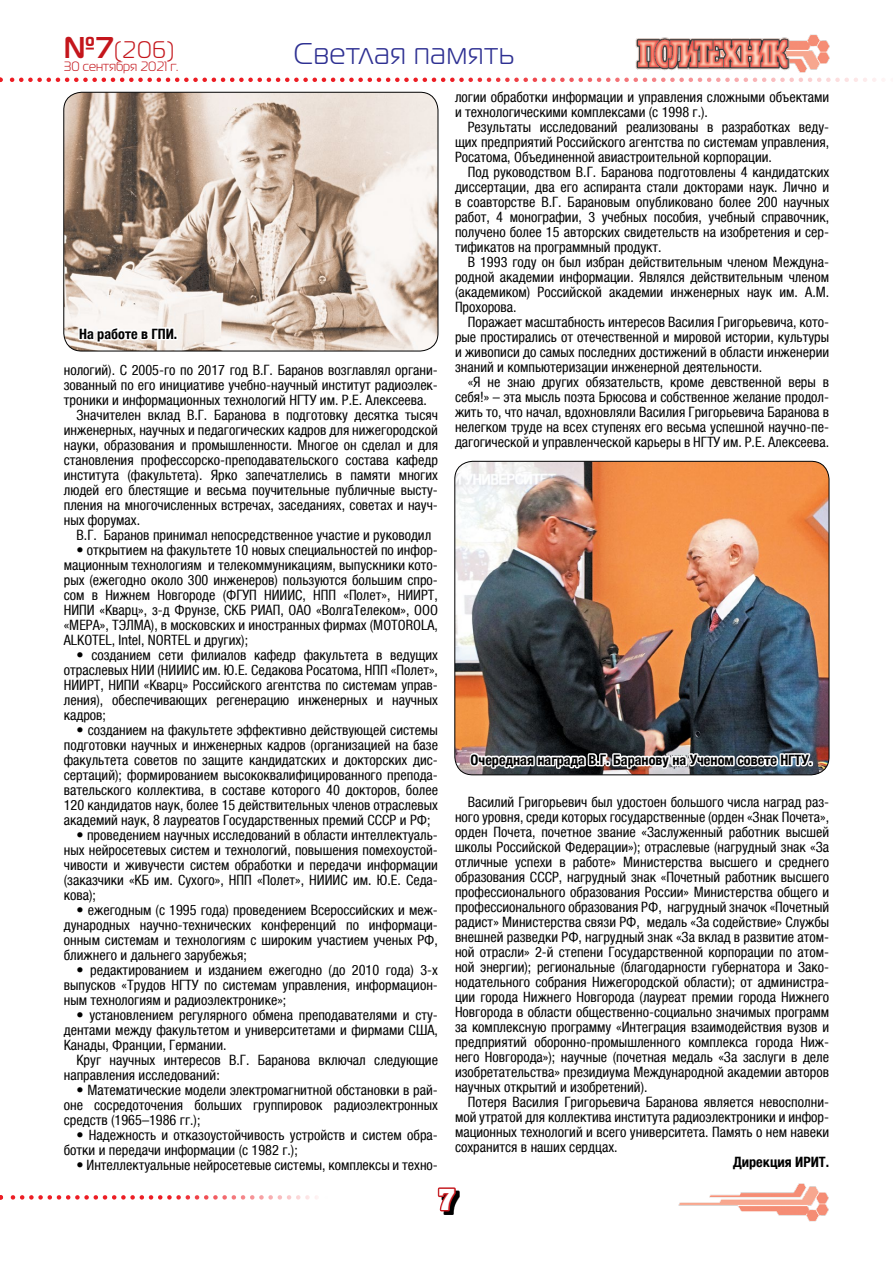
<style>
.page{position:relative;width:893px;height:1263px;background:#fff}
.page>*{position:absolute;margin:0;border:0;box-sizing:border-box;transform-origin:0 0}
.t1{font:30px "Magistral C";letter-spacing:.035em;color:#2e3092}
.t2{font:30px "Xenia Bold Cyrillic";color:#fff}
.t3{font:24px "Magistral C";color:#c4161c}
.t4{font:condensed 14.25px/15px "Helvetica Neue LTCYR";color:#000;text-align:justify}
.t5{font:700 condensed 14.25px "Helvetica Neue LTCYR";color:#000}
.t6{font:13.5px "Magistral C";color:#c4161c}
.s1{font-weight:700;font-size:30px}
</style>
<div class="page">
<img style="left:793px;top:34px;width:36px;height:39px">
<img style="left:635px;top:37px;width:158px;height:34px">
<svg style="left:0;top:78px;width:884px;height:4px"></svg>
<svg style="left:0;top:1195px;width:317px;height:4px"></svg>
<img style="left:678px;top:1183px;width:151px;height:39px">
<svg style="left:443px;top:1191px;width:16px;height:24px"></svg>
<svg style="left:437px;top:1187px;width:20px;height:26px"></svg>
<img style="left:455px;top:461px;width:374px;height:314px">
<img style="left:64px;top:92px;width:374px;height:259px">
<div style="left:64px;top:92px;width:374px;height:259px;border:1px solid #000;border-radius:18px"></div>
<svg style="left:77px;top:316px;width:101px;height:36px"></svg>
<img style="left:467px;top:735px;width:346px;height:41px">
<h2 class="t3" style="left:64px;top:37px;width:112px"><span class="s1">№7</span>(206)</h2>
<p class="t6" style="left:64px;top:59px;width:116px">30 сентября 2021 г.</p>
<h1 class="t1" style="left:294px;top:38px;width:222px">Светлая память</h1>
<p class="t5" style="left:79px;top:326px;width:100px">На работе в ГПИ.</p>
<p class="t4" style="left:64px;top:362px;width:376px">нологий). С 2005-го по 2017 год В.Г. Баранов возглавлял органи-</p>
<p class="t4" style="left:64px;top:377px;width:376px">зованный по его инициативе учебно-научный институт радиоэлек-</p>
<p class="t4" style="left:64px;top:392px;width:364px">троники и информационных технологий НГТУ им. Р.Е. Алексеева.</p>
<p class="t4" style="left:77px;top:407px;width:363px">Значителен вклад В.Г. Баранова в подготовку десятка тысяч</p>
<p class="t4" style="left:64px;top:422px;width:376px">инженерных, научных и педагогических кадров для нижегородской</p>
<p class="t4" style="left:64px;top:437px;width:376px">науки, образования и промышленности. Многое он сделал и для</p>
<p class="t4" style="left:64px;top:452px;width:376px">становления профессорско-преподавательского состава кафедр</p>
<p class="t4" style="left:64px;top:467px;width:376px">института (факультета). Ярко запечатлелись в памяти многих</p>
<p class="t4" style="left:64px;top:482px;width:376px">людей его блестящие и весьма поучительные публичные высту-</p>
<p class="t4" style="left:64px;top:497px;width:376px">пления на многочисленных встречах, заседаниях, советах и науч-</p>
<p class="t4" style="left:64px;top:512px;width:78px">ных форумах.</p>
<p class="t4" style="left:77px;top:527px;width:356px">В.Г. Баранов принимал непосредственное участие и руководил</p>
<p class="t4" style="left:64px;top:542px;width:376px;text-indent:13px">• открытием на факультете 10 новых специальностей по инфор&shy;мационным технологиям и телекоммуникациям, выпускники кото&shy;рых (ежегодно около 300 инженеров) пользуются большим спро&shy;сом в Нижнем Новгороде (ФГУП НИИИС, НПП «Полет», НИИРТ, НИПИ «Кварц», з-д Фрунзе, СКБ РИАП, ОАО «ВолгаТелеком», ООО «МЕРА», ТЭЛМА), в московских и иностранных фирмах (MOTOROLA, ALKOTEL, Intel, NORTEL и других);</p>
<p class="t4" style="left:64px;top:648px;width:376px;text-indent:13px">• созданием сети филиалов кафедр факультета в ведущих отраслевых НИИ (НИИИС им. Ю.Е. Седакова Росатома, НПП «Полет», НИИРТ, НИПИ «Кварц» Российского агентства по системам управ&shy;ления), обеспечивающих регенерацию инженерных и научных кадров;</p>
<p class="t4" style="left:64px;top:723px;width:376px;text-indent:13px">• созданием на факультете эффективно действующей системы подготовки научных и инженерных кадров (организацией на базе факультета советов по защите кандидатских и докторских дис&shy;сертаций); формированием высококвалифицированного препода&shy;вательского коллектива, в составе которого 40 докторов, более 120 кандидатов наук, более 15 действительных членов отраслевых академий наук, 8 лауреатов Государственных премий СССР и РФ;</p>
<p class="t4" style="left:64px;top:828px;width:376px;text-indent:13px">• проведением научных исследований в области интеллектуаль&shy;ных нейросетевых систем и технологий, повышения помехоустой&shy;чивости и живучести систем обработки и передачи информации (заказчики «КБ им. Сухого», НПП «Полет», НИИИС им. Ю.Е. Седа&shy;кова);</p>
<p class="t4" style="left:64px;top:903px;width:376px;text-indent:13px">• ежегодным (с 1995 года) проведением Всероссийских и меж&shy;дународных научно-технических конференций по информаци&shy;онным системам и технологиям с широким участием ученых РФ, ближнего и дальнего зарубежья;</p>
<p class="t4" style="left:64px;top:963px;width:376px;text-indent:13px">• редактированием и изданием ежегодно (до 2010 года) 3-х выпусков «Трудов НГТУ по системам управления, информацион&shy;ным технологиям и радиоэлектронике»;</p>
<p class="t4" style="left:64px;top:1008px;width:376px;text-indent:13px">• установлением регулярного обмена преподавателями и сту&shy;дентами между факультетом и университетами и фирмами США, Канады, Франции, Германии.</p>
<p class="t4" style="left:64px;top:1053px;width:376px;text-indent:13px">Круг научных интересов В.Г. Баранова включал следующие направления исследований:</p>
<p class="t4" style="left:64px;top:1083px;width:376px;text-indent:13px">• Математические модели электромагнитной обстановки в рай&shy;оне сосредоточения больших группировок радиоэлектронных средств (1965–1986 гг.);</p>
<p class="t4" style="left:64px;top:1128px;width:376px;text-indent:13px">• Надежность и отказоустойчивость устройств и систем обра&shy;ботки и передачи информации (с 1982 г.);</p>
<p class="t4" style="left:77px;top:1158px;width:363px">• Интеллектуальные нейросетевые системы, комплексы и техно-</p>
<p class="t4" style="left:455px;top:90px;width:376px">логии обработки информации и управления сложными объектами и технологическими комплексами (с 1998 г.).</p>
<p class="t4" style="left:455px;top:120px;width:376px;text-indent:13px">Результаты исследований реализованы в разработках веду&shy;щих предприятий Российского агентства по системам управления, Росатома, Объединенной авиастроительной корпорации.</p>
<p class="t4" style="left:455px;top:165px;width:376px;text-indent:13px">Под руководством В.Г. Баранова подготовлены 4 кандидатских диссертации, два его аспиранта стали докторами наук. Лично и в соавторстве В.Г. Барановым опубликовано более 200 научных работ, 4 монографии, 3 учебных пособия, учебный справочник, получено более 15 авторских свидетельств на изобретения и сер&shy;тификатов на программный продукт.</p>
<p class="t4" style="left:455px;top:255px;width:376px;text-indent:13px">В 1993 году он был избран действительным членом Междуна&shy;родной академии информации. Являлся действительным членом (академиком) Российской академии инженерных наук им. А.М.<br>Прохорова.</p>
<p class="t4" style="left:455px;top:315px;width:376px;text-indent:13px">Поражает масштабность интересов Василия Григорьевича, кото&shy;рые простирались от отечественной и мировой истории, культуры и живописи до самых последних достижений в области инженерии знаний и компьютеризации инженерной деятельности.</p>
<p class="t4" style="left:455px;top:375px;width:376px;text-indent:13px">«Я не знаю других обязательств, кроме девственной веры в себя!» – эта мысль поэта Брюсова и собственное желание продол&shy;жить то, что начал, вдохновляли Василия Григорьевича Баранова в нелегком труде на всех ступенях его весьма успешной научно-пе&shy;дагогической и управленческой карьеры в НГТУ им. Р.Е. Алексеева.</p>
<p class="t5" style="left:471px;top:752px;width:343px">Очередная награда В.Г. Баранову на Ученом совете НГТУ.</p>
<p class="t4" style="left:455px;top:795px;width:376px;text-indent:13px">Василий Григорьевич был удостоен большого числа наград раз&shy;ного уровня, среди которых государственные (орден «Знак Почета», орден Почета, почетное звание «Заслуженный работник высшей школы Российской Федерации»); отраслевые (нагрудный знак «За отличные успехи в работе» Министерства высшего и среднего образования СССР, нагрудный знак «Почетный работник высшего профессионального образования России» Министерства общего и профессионального образования РФ, нагрудный значок «Почетный радист» Министерства связи РФ, медаль «За содействие» Службы внешней разведки РФ, нагрудный знак «За вклад в развитие атом&shy;ной отрасли» 2-й степени Государственной корпорации по атом&shy;ной энергии); региональные (благодарности губернатора и Зако&shy;нодательного собрания Нижегородской области); от администра&shy;ции города Нижнего Новгорода (лауреат премии города Нижнего Новгорода в области общественно-социально значимых программ за комплексную программу «Интеграция взаимодействия вузов и предприятий оборонно-промышленного комплекса города Ниж&shy;него Новгорода»); научные (почетная медаль «За заслуги в деле изобретательства» президиума Международной академии авторов научных открытий и изобретений).</p>
<p class="t4" style="left:455px;top:1095px;width:376px;text-indent:13px">Потеря Василия Григорьевича Баранова является невосполни&shy;мой утратой для коллектива института радиоэлектроники и инфор&shy;мационных технологий и всего университета. Память о нем навеки сохранится в наших сердцах.</p>
<p class="t5" style="left:733px;top:1154px;width:98px">Дирекция ИРИТ.</p>
<h1 class="t2" style="left:437px;top:1182px;width:20px">7</h1>
</div>
